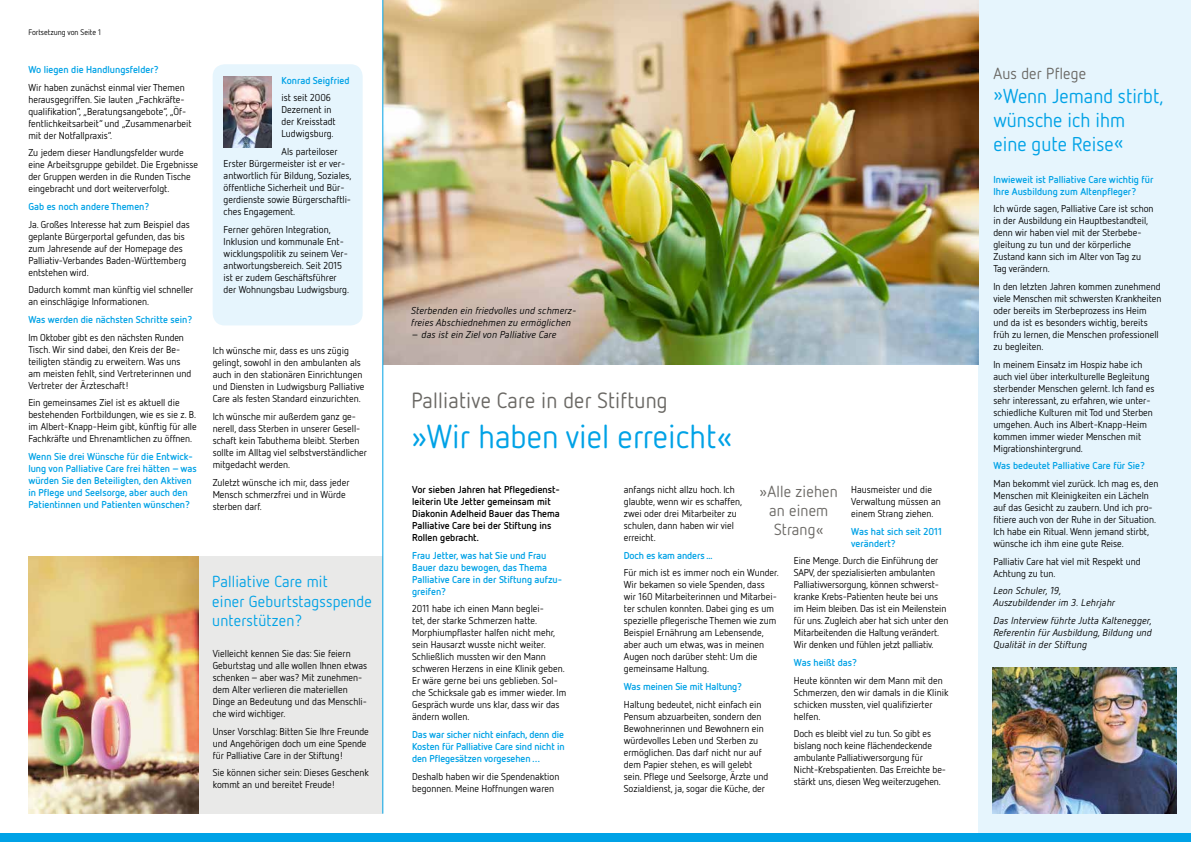
<style>
.page{position:relative;width:1191px;height:842px;background:#fff}
.page>*{position:absolute;margin:0;border:0;box-sizing:border-box;transform-origin:0 0}
.t1{font:33px "Netto OT";color:#00a2e6}
.t2{font:22px "Netto OT";letter-spacing:.01em;color:#6a6864}
.t3{font:20px/24px "Netto OT";color:#00a2e6}
.t4{font:16px/19.8px "Netto OT";letter-spacing:.01em;color:#00a2e6}
.t5{font:16px/19.2px "Netto OT";letter-spacing:.01em;color:#6a6864;text-align:center}
.t6{font:10px/12px "Netto OT";color:#000}
.t7{font:700 10px/12px "Netto OT";color:#00a2e6}
.t8{font:italic 10px/12px "Netto OT";color:#000}
.t9{font:700 10px/12px "Netto OT";color:#000}
.t10{font:8px "Netto OT";color:#000}
</style>
<div class="page">
<div style="left:978px;top:0;width:213px;height:842px;background:#e6f5fd"></div>
<div style="left:0;top:833px;width:1191px;height:9px;background:#00a2e6"></div>
<div style="left:198px;top:556px;width:185px;height:258px;background:#e9e9e8"></div>
<img style="left:28px;top:556px;width:170px;height:258px">
<div style="left:213px;top:64px;width:150px;height:261px;background:#e6f5fd;border-radius:12px"></div>
<img style="left:224px;top:77px;width:48px;height:71px">
<img style="left:383px;top:0;width:595px;height:365px">
<img style="left:992px;top:667px;width:184px;height:147px">
<hr style="left:382px;top:0;width:1px;height:814px;background:#00a2e6">
<p class="t10" style="left:28px;top:27px;width:74px">Fortsetzung von Seite 1</p>
<p class="t7" style="left:28px;top:63px;width:132px">Wo liegen die Handlungsfelder?</p>
<p class="t6" style="left:28px;top:81px;width:165px">Wir haben zunächst einmal vier Themen herausgegriffen. Sie lauten „Fachkräfte&shy;qualifikation“, „Beratungsangebote“, „Öf&shy;fentlichkeitsarbeit“ und „Zusammenarbeit mit der Notfallpraxis“.</p>
<p class="t6" style="left:28px;top:147px;width:171px">Zu jedem dieser Handlungsfelder wurde eine Arbeitsgruppe gebildet. Die Ergebnisse der Gruppen werden in die Runden Tische eingebracht und dort weiterverfolgt.</p>
<p class="t7" style="left:28px;top:200px;width:122px">Gab es noch andere Themen?</p>
<p class="t6" style="left:28px;top:218px;width:163px">Ja. Großes Interesse hat zum Beispiel das geplante Bürgerportal gefunden, das bis zum Jahresende auf der Homepage des Palliativ-Verbandes Baden-Württemberg entstehen wird.</p>
<p class="t6" style="left:28px;top:284px;width:166px">Dadurch kommt man künftig viel schneller an einschlägige Informationen.</p>
<p class="t7" style="left:28px;top:313px;width:165px">Was werden die nächsten Schritte sein?</p>
<p class="t6" style="left:28px;top:331px;width:164px">Im Oktober gibt es den nächsten Runden Tisch. Wir sind dabei, den Kreis der Be&shy;teiligten ständig zu erweitern. Was uns am meisten fehlt, sind Vertreterinnen und Vertreter der Ärzteschaft!</p>
<p class="t6" style="left:28px;top:397px;width:170px">Ein gemeinsames Ziel ist es aktuell die bestehenden Fortbildungen, wie es sie z. B. im Albert-Knapp-Heim gibt, künftig für alle Fachkräfte und Ehrenamtlichen zu öffnen.</p>
<p class="t7" style="left:28px;top:450px;width:170px">Wenn Sie drei Wünsche für die Entwick&shy;lung von Palliative Care frei hätten – was würden Sie den Beteiligten, den Aktiven in Pflege und Seelsorge, aber auch den Patientinnen und Patienten wünschen?</p>
<p class="t7" style="left:282px;top:74px;width:69px">Konrad Seigfried</p>
<p class="t6" style="left:282px;top:91px;width:56px">ist seit 2006<br>Dezernent in der Kreisstadt<br>Ludwigsburg.</p>
<p class="t6" style="left:224px;top:145px;width:129px;text-indent:58px">Als parteiloser<br>Erster Bürgermeister ist er ver&shy;antwortlich für Bildung, Soziales, öffentliche Sicherheit und Bür&shy;gerdienste sowie Bürgerschaftli&shy;ches Engagement.</p>
<p class="t6" style="left:224px;top:223px;width:127px">Ferner gehören Integration,<br>Inklusion und kommunale Ent&shy;wicklungspolitik zu seinem Ver&shy;antwortungsbereich. Seit 2015 ist er zudem Geschäftsführer der Wohnungsbau Ludwigsburg.</p>
<p class="t6" style="left:213px;top:345px;width:153px">Ich wünsche mir, dass es uns zügig gelingt, sowohl in den ambulanten als auch in den stationären Einrichtungen und Diensten in Ludwigsburg Palliative Care als festen Standard einzurichten.</p>
<p class="t6" style="left:213px;top:410px;width:156px">Ich wünsche mir außerdem ganz ge&shy;nerell, dass Sterben in unserer Gesell&shy;schaft kein Tabuthema bleibt. Sterben sollte im Alltag viel selbstverständlicher mitgedacht werden.</p>
<p class="t6" style="left:213px;top:476px;width:138px">Zuletzt wünsche ich mir, dass jeder<br>Mensch schmerzfrei und in Würde sterben darf.</p>
<h3 class="t4" style="left:212px;top:571px;width:161px">Palliative Care mit<br>einer Geburtstagsspende unterstützen?</h3>
<p class="t6" style="left:213px;top:647px;width:156px">Vielleicht kennen Sie das: Sie feiern Geburtstag und alle wollen Ihnen etwas schenken – aber was? Mit zunehmen&shy;dem Alter verlieren die materiellen Dinge an Bedeutung und das Menschli&shy;che wird wichtiger.</p>
<p class="t6" style="left:213px;top:725px;width:158px">Unser Vorschlag: Bitten Sie Ihre Freunde und Angehörigen doch um eine Spende für Palliative Care in der Stiftung!</p>
<p class="t6" style="left:213px;top:767px;width:158px">Sie können sicher sein: Dieses Geschenk kommt an und bereitet Freude!</p>
<p class="t8" style="left:411px;top:304px;width:167px">Sterbenden ein friedvolles und schmerz&shy;freies Abschiednehmen zu ermöglichen</p>
<p class="t8" style="left:411px;top:328px;width:147px">– das ist ein Ziel von Palliative Care</p>
<h2 class="t2" style="left:411px;top:387px;width:258px">Palliative Care in der Stiftung</h2>
<h1 class="t1" style="left:411px;top:416px;width:323px">»Wir haben viel erreicht«</h1>
<p class="t6" style="left:624px;top:483px;width:120px">anfangs nicht allzu hoch. Ich glaubte, wenn wir es schaffen, zwei oder drei Mitarbeiter zu schulen, dann haben wir viel erreicht.</p>
<p class="t7" style="left:624px;top:549px;width:90px">Doch es kam anders ...</p>
<p class="t6" style="left:624px;top:567px;width:156px">Für mich ist es immer noch ein Wunder.<br>Wir bekamen so viele Spenden, dass wir 160 Mitarbeiterinnen und Mitarbei&shy;ter schulen konnten. Dabei ging es um spezielle pflegerische Themen wie zum Beispiel Ernährung am Lebensende, aber auch um etwas, was in meinen Augen noch darüber steht: Um die gemeinsame Haltung.</p>
<p class="t7" style="left:624px;top:680px;width:120px">Was meinen Sie mit Haltung?</p>
<p class="t6" style="left:624px;top:698px;width:146px">Haltung bedeutet, nicht einfach ein Pensum abzuarbeiten, sondern den Bewohnerinnen und Bewohnern ein würdevolles Leben und Sterben zu ermöglichen. Das darf nicht nur auf dem Papier stehen, es will gelebt sein. Pflege und Seelsorge, Ärzte und Sozialdienst, ja, sogar die Küche, der</p>
<h3 class="t5" style="left:759px;top:481px;width:80px">»Alle ziehen an einem<br>Strang«</h3>
<p class="t9" style="left:412px;top:483px;width:149px">Vor sieben Jahren hat Pflegedienst&shy;leiterin Ute Jetter gemeinsam mit<br>Diakonin Adelheid Bauer das Thema<br>Palliative Care bei der Stiftung ins<br>Rollen gebracht.</p>
<p class="t7" style="left:412px;top:549px;width:152px">Frau Jetter, was hat Sie und Frau<br>Bauer dazu bewogen, das Thema<br>Palliative Care in der Stiftung aufzu&shy;greifen?</p>
<p class="t6" style="left:412px;top:603px;width:156px">2011 habe ich einen Mann beglei-<br>tet, der starke Schmerzen hatte.<br>Morphiumpflaster halfen nicht mehr, sein Hausarzt wusste nicht weiter.<br>Schließlich mussten wir den Mann schweren Herzens in eine Klinik geben.<br>Er wäre gerne bei uns geblieben. Sol&shy;che Schicksale gab es immer wieder. Im Gespräch wurde uns klar, dass wir das ändern wollen.</p>
<p class="t7" style="left:412px;top:728px;width:154px;text-align:justify">Das war sicher nicht einfach, denn die Kosten für Palliative Care sind nicht in den Pflegesätzen vorgesehen …</p>
<p class="t6" style="left:412px;top:770px;width:149px">Deshalb haben wir die Spendenaktion begonnen. Meine Hoffnungen waren</p>
<p class="t6" style="left:851px;top:483px;width:91px">Hausmeister und die<br>Verwaltung müssen an einem Strang ziehen.</p>
<p class="t7" style="left:851px;top:525px;width:92px">Was hat sich seit 2011 verändert?</p>
<p class="t6" style="left:794px;top:555px;width:156px">Eine Menge. Durch die Einführung der SAPV, der spezialisierten ambulanten Palliativversorgung, können schwerst&shy;kranke Krebs-Patienten heute bei uns im Heim bleiben. Das ist ein Meilenstein für uns. Zugleich aber hat sich unter den Mitarbeitenden die Haltung verändert.<br>Wir denken und fühlen jetzt palliativ.</p>
<p class="t7" style="left:794px;top:656px;width:64px">Was heißt das?</p>
<p class="t6" style="left:794px;top:674px;width:156px">Heute könnten wir dem Mann mit den<br>Schmerzen, den wir damals in die Klinik schicken mussten, viel qualifizierter helfen.</p>
<p class="t6" style="left:794px;top:728px;width:154px">Doch es bleibt viel zu tun. So gibt es bislang noch keine flächendeckende ambulante Palliativversorgung für Nicht-Krebspatienten. Das Erreichte be&shy;stärkt uns, diesen Weg weiterzugehen.</p>
<h3 class="t5" style="left:993px;top:63px;width:94px">Aus der Pflege</h3>
<h3 class="t3" style="left:993px;top:83px;width:171px">»Wenn Jemand stirbt, wünsche ich ihm<br>eine gute Reise«</h3>
<p class="t7" style="left:993px;top:173px;width:161px">Inwieweit ist Palliative Care wichtig für<br>Ihre Ausbildung zum Altenpfleger?</p>
<p class="t6" style="left:993px;top:202px;width:162px">Ich würde sagen, Palliative Care ist schon in der Ausbildung ein Hauptbestandteil, denn wir haben viel mit der Sterbebe&shy;gleitung zu tun und der körperliche Zustand kann sich im Alter von Tag zu Tag verändern.</p>
<p class="t6" style="left:993px;top:280px;width:169px">In den letzten Jahren kommen zunehmend viele Menschen mit schwersten Krankheiten oder bereits im Sterbeprozess ins Heim und da ist es besonders wichtig, bereits früh zu lernen, die Menschen professionell zu begleiten.</p>
<p class="t6" style="left:993px;top:358px;width:163px">In meinem Einsatz im Hospiz habe ich auch viel über interkulturelle Begleitung sterbender Menschen gelernt. Ich fand es sehr interessant, zu erfahren, wie unter&shy;schiedliche Kulturen mit Tod und Sterben umgehen. Auch ins Albert-Knapp-Heim kommen immer wieder Menschen mit Migrationshintergrund.</p>
<p class="t7" style="left:993px;top:459px;width:153px">Was bedeutet Palliative Care für Sie?</p>
<p class="t6" style="left:993px;top:477px;width:166px">Man bekommt viel zurück. Ich mag es, den Menschen mit Kleinigkeiten ein Lächeln auf das Gesicht zu zaubern. Und ich pro&shy;fitiere auch von der Ruhe in der Situation.<br>Ich habe ein Ritual. Wenn jemand stirbt, wünsche ich ihm eine gute Reise.</p>
<p class="t6" style="left:993px;top:555px;width:149px">Palliativ Care hat viel mit Respekt und<br>Achtung zu tun.</p>
<p class="t8" style="left:993px;top:585px;width:123px">Leon Schuler, 19,<br>Auszubildender im 3. Lehrjahr</p>
<p class="t8" style="left:993px;top:614px;width:160px;text-align:justify">Das Interview führte Jutta Kaltenegger, Referentin für Ausbildung, Bildung und Qualität in der Stiftung</p>
</div>
